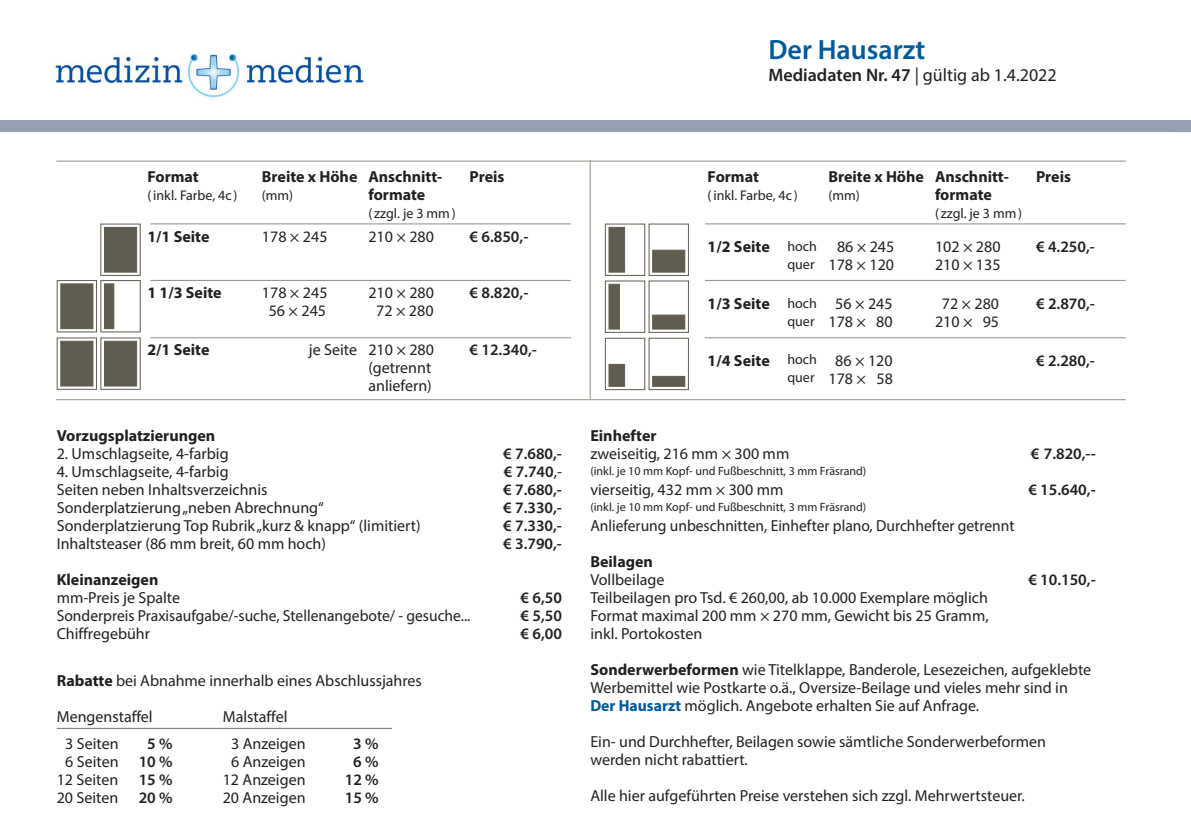
<style>
.page{position:relative;width:1191px;height:840px;background:#fff}
.page>*{position:absolute;margin:0;border:0;box-sizing:border-box;transform-origin:0 0}
.t1{font:600 28px "Myriad Pro";color:#005999}
.t2{font:18px "Myriad Pro";color:#231f20}
.t3{font:16px/18px "Myriad Pro";color:#231f20;text-align:center}
.t4{font:700 16px/18px "Myriad Pro";color:#231f20}
.t5{font:600 16px "Myriad Pro";color:#231f20}
.t6{font:14px "Myriad Pro";color:#231f20}
.t7{font:12px "Myriad Pro";color:#231f20}
.s1{font-weight:600}
.s2{font-weight:400;font-size:14px}
.s3{font-weight:400}
.s4{font-weight:700}
.s5{font-weight:700;color:#005999}
</style>
<div class="page">
<div style="left:0;top:120px;width:1191px;height:12px;background:#95a1b3"></div>
<hr style="left:57px;top:727px;width:335px;height:1px;background:#6c6d70">
<hr style="left:590px;top:160px;width:1px;height:239px;background:#928e84">
<hr style="left:56px;top:399px;width:1069px;height:1px;background:#928e84">
<hr style="left:56px;top:161px;width:1069px;height:1px;background:#928e84">
<div style="left:100px;top:223px;width:41px;height:53px;border:1px solid #605c4f"></div>
<div style="left:104px;top:227px;width:33px;height:45px;background:#605c4f"></div>
<div style="left:100px;top:280px;width:41px;height:52px;border:1px solid #605c4f"></div>
<div style="left:104px;top:283px;width:10px;height:46px;background:#605c4f"></div>
<div style="left:648px;top:223px;width:41px;height:53px;border:1px solid #605c4f"></div>
<div style="left:648px;top:337px;width:41px;height:53px;border:1px solid #605c4f"></div>
<div style="left:652px;top:249px;width:33px;height:23px;background:#605c4f;border:1px solid #605c4f"></div>
<div style="left:652px;top:376px;width:33px;height:10px;background:#605c4f"></div>
<div style="left:652px;top:314px;width:33px;height:15px;background:#605c4f;border:1px solid #605c4f"></div>
<div style="left:57px;top:280px;width:40px;height:52px;border:1px solid #605c4f"></div>
<div style="left:60px;top:283px;width:33px;height:46px;background:#605c4f;border:1px solid #605c4f"></div>
<div style="left:605px;top:223px;width:40px;height:53px;border:1px solid #605c4f"></div>
<div style="left:605px;top:337px;width:40px;height:53px;border:1px solid #605c4f"></div>
<div style="left:605px;top:280px;width:40px;height:52px;border:1px solid #605c4f"></div>
<div style="left:608px;top:227px;width:17px;height:45px;background:#605c4f;border:1px solid #605c4f"></div>
<div style="left:608px;top:364px;width:17px;height:22px;background:#605c4f;border:1px solid #605c4f"></div>
<div style="left:608px;top:284px;width:12px;height:45px;background:#605c4f;border:1px solid #605c4f"></div>
<div style="left:57px;top:337px;width:40px;height:52px;border:1px solid #605c4f"></div>
<div style="left:60px;top:340px;width:33px;height:46px;background:#605c4f;border:1px solid #605c4f"></div>
<hr style="left:150px;top:223px;width:421px;height:1px;background:#928e84">
<hr style="left:705px;top:223px;width:420px;height:1px;background:#928e84">
<hr style="left:150px;top:280px;width:421px;height:1px;background:#928e84">
<hr style="left:705px;top:280px;width:420px;height:1px;background:#928e84">
<hr style="left:150px;top:337px;width:421px;height:1px;background:#928e84">
<hr style="left:705px;top:337px;width:420px;height:1px;background:#928e84">
<img style="left:55px;top:54px;width:309px;height:44px">
<div style="left:104px;top:340px;width:33px;height:46px;background:#605c4f;border:1px solid #605c4f"></div>
<h1 class="t1" style="left:768px;top:32px;width:158px">Der Hausarzt</h1>
<p class="t2" style="left:768px;top:64px;width:290px"><span class="s1">Mediadaten Nr. 47</span> | gültig ab 1.4.2022</p>
<p class="t4" style="left:147px;top:167px;width:53px">Format</p>
<p class="t6" style="left:147px;top:187px;width:92px">(inkl. Farbe, 4c )</p>
<p class="t4" style="left:262px;top:167px;width:97px">Breite x Höhe</p>
<p class="t6" style="left:262px;top:187px;width:33px">(mm)</p>
<p class="t4" style="left:368px;top:167px;width:75px">Anschnitt&shy;formate</p>
<p class="t6" style="left:368px;top:205px;width:89px">( zzgl. je 3 mm)</p>
<p class="t4" style="left:469px;top:167px;width:36px">Preis</p>
<p class="t4" style="left:707px;top:167px;width:53px">Format</p>
<p class="t6" style="left:707px;top:187px;width:92px">(inkl. Farbe, 4c )</p>
<p class="t4" style="left:828px;top:167px;width:97px">Breite x Höhe</p>
<p class="t6" style="left:828px;top:187px;width:33px">(mm)</p>
<p class="t4" style="left:935px;top:167px;width:75px">Anschnitt&shy;formate</p>
<p class="t6" style="left:935px;top:205px;width:89px">( zzgl. je 3 mm)</p>
<p class="t4" style="left:1036px;top:167px;width:36px">Preis</p>
<p class="t4" style="left:147px;top:226px;width:64px">1/1 Seite</p>
<p class="t3" style="left:262px;top:227px;width:67px">178 × 245</p>
<p class="t3" style="left:368px;top:227px;width:67px">210 × 280</p>
<p class="t5" style="left:469px;top:226px;width:60px">€ 6.850,-</p>
<p class="t4" style="left:707px;top:237px;width:111px">1/2 Seite <span class="s2">hoch</span></p>
<p class="t6" style="left:787px;top:255px;width:29px">quer</p>
<p class="t3" style="left:828px;top:237px;width:67px">86 × 245<br>178 × 120</p>
<p class="t3" style="left:935px;top:237px;width:67px;text-align:left">102 × 280<br>210 × 135</p>
<p class="t5" style="left:1036px;top:236px;width:60px">€ 4.250,-</p>
<p class="t4" style="left:147px;top:283px;width:76px">1 1/3 Seite</p>
<p class="t3" style="left:262px;top:283px;width:67px">178 × 245<br>56 × 245</p>
<p class="t3" style="left:368px;top:283px;width:67px">210 × 280<br>72 × 280</p>
<p class="t5" style="left:469px;top:282px;width:60px">€ 8.820,-</p>
<p class="t4" style="left:147px;top:340px;width:64px">2/1 Seite</p>
<p class="t3" style="left:368px;top:340px;width:67px;text-align:left;text-indent:-60px">je Seite 210 × 280 (getrennt anliefern)</p>
<p class="t5" style="left:469px;top:339px;width:69px">€ 12.340,-</p>
<p class="t4" style="left:707px;top:294px;width:111px">1/3 Seite <span class="s2">hoch</span></p>
<p class="t6" style="left:787px;top:312px;width:29px">quer</p>
<p class="t4" style="left:707px;top:350px;width:111px">1/4 Seite <span class="s2">hoch</span></p>
<p class="t6" style="left:787px;top:369px;width:29px">quer</p>
<p class="t3" style="left:828px;top:294px;width:66px">56 × 245<br>178 × 80</p>
<p class="t3" style="left:935px;top:294px;width:66px">72 × 280<br>210 × 95</p>
<p class="t5" style="left:1036px;top:293px;width:60px">€ 2.870,-</p>
<p class="t3" style="left:828px;top:351px;width:66px">86 × 120<br>178 × 58</p>
<p class="t5" style="left:1036px;top:350px;width:60px">€ 2.280,-</p>
<p class="t4" style="left:57px;top:425px;width:160px">Vorzugsplatzierungen</p>
<p class="t3" style="left:57px;top:444px;width:173px">2. Umschlagseite, 4-farbig</p>
<p class="t5" style="left:503px;top:443px;width:60px">€ 7.680,-</p>
<p class="t3" style="left:57px;top:462px;width:173px">4. Umschlagseite, 4-farbig</p>
<p class="t5" style="left:504px;top:461px;width:60px">€ 7.740<span class="s3">,-</span></p>
<p class="t3" style="left:57px;top:480px;width:212px">Seiten neben Inhaltsverzeichnis</p>
<p class="t5" style="left:503px;top:479px;width:60px">€ 7.680,-</p>
<p class="t3" style="left:57px;top:498px;width:269px">Sonderplatzierung „neben Abrechnung“</p>
<p class="t5" style="left:503px;top:497px;width:60px">€ 7.330,-</p>
<p class="t3" style="left:57px;top:516px;width:365px">Sonderplatzierung Top Rubrik „kurz &amp; knapp“ (limitiert)</p>
<p class="t5" style="left:503px;top:515px;width:60px">€ 7.330,-</p>
<p class="t3" style="left:57px;top:534px;width:271px">Inhaltsteaser (86 mm breit, 60 mm hoch)</p>
<p class="t5" style="left:503px;top:533px;width:60px">€ 3.790,-</p>
<p class="t4" style="left:57px;top:569px;width:103px">Kleinanzeigen</p>
<p class="t3" style="left:57px;top:588px;width:125px">mm-Preis je Spalte</p>
<p class="t5" style="left:520px;top:587px;width:43px">€ 6,50</p>
<p class="t3" style="left:57px;top:606px;width:415px">Sonderpreis Praxisaufgabe/-suche, Stellenangebote/ - gesuche...</p>
<p class="t5" style="left:520px;top:605px;width:43px">€ 5,50</p>
<p class="t3" style="left:57px;top:624px;width:95px">Chiffregebühr</p>
<p class="t5" style="left:520px;top:623px;width:43px">€ 6,00</p>
<p class="t3" style="left:57px;top:671px;width:367px"><span class="s4">Rabatte</span> bei Abnahme innerhalb eines Abschlussjahres</p>
<p class="t3" style="left:57px;top:707px;width:97px">Mengenstaffel</p>
<p class="t3" style="left:223px;top:707px;width:66px">Malstaffel</p>
<p class="t3" style="left:65px;top:734px;width:55px">3 Seiten</p>
<p class="t5" style="left:147px;top:733px;width:27px">5 %</p>
<p class="t3" style="left:231px;top:734px;width:76px">3 Anzeigen</p>
<p class="t5" style="left:353px;top:733px;width:27px">3 %</p>
<p class="t3" style="left:65px;top:752px;width:55px">6 Seiten</p>
<p class="t5" style="left:139px;top:751px;width:35px">10 %</p>
<p class="t3" style="left:231px;top:752px;width:76px">6 Anzeigen</p>
<p class="t5" style="left:353px;top:751px;width:27px">6 %</p>
<p class="t3" style="left:57px;top:770px;width:63px">12 Seiten</p>
<p class="t5" style="left:139px;top:769px;width:35px">15 %</p>
<p class="t3" style="left:223px;top:770px;width:84px">12 Anzeigen</p>
<p class="t5" style="left:345px;top:769px;width:35px">12 %</p>
<p class="t3" style="left:57px;top:788px;width:63px">20 Seiten</p>
<p class="t5" style="left:139px;top:787px;width:35px">20 %</p>
<p class="t3" style="left:223px;top:788px;width:84px">20 Anzeigen</p>
<p class="t5" style="left:345px;top:787px;width:35px">15 %</p>
<p class="t4" style="left:590px;top:425px;width:68px">Einhefter</p>
<p class="t3" style="left:590px;top:444px;width:200px">zweiseitig, 216 mm × 300 mm</p>
<p class="t5" style="left:1031px;top:443px;width:66px">€ 7.820,--</p>
<p class="t7" style="left:590px;top:463px;width:277px">(inkl. je 10 mm Kopf- und Fußbeschnitt, 3 mm Fräsrand)</p>
<p class="t3" style="left:590px;top:480px;width:194px">vierseitig, 432 mm × 300 mm</p>
<p class="t5" style="left:1028px;top:479px;width:69px">€ 15.640,-</p>
<p class="t7" style="left:590px;top:499px;width:277px">(inkl. je 10 mm Kopf- und Fußbeschnitt, 3 mm Fräsrand)</p>
<p class="t3" style="left:590px;top:516px;width:425px">Anlieferung unbeschnitten, Einhefter plano, Durchhefter getrennt</p>
<p class="t4" style="left:590px;top:551px;width:64px">Beilagen</p>
<p class="t3" style="left:590px;top:570px;width:76px">Vollbeilage</p>
<p class="t5" style="left:1028px;top:569px;width:69px">€ 10.150,-</p>
<p class="t3" style="left:590px;top:588px;width:400px;text-align:justify">Teilbeilagen pro Tsd. € 260,00, ab 10.000 Exemplare möglich Format maximal 200 mm × 270 mm, Gewicht bis 25 Gramm, inkl. Portokosten</p>
<p class="t3" style="left:590px;top:660px;width:502px;text-align:left"><span class="s4">Sonderwerbeformen</span> wie Titelklappe, Banderole, Lesezeichen, aufgeklebte<br>Werbemittel wie Postkarte o.ä., Oversize-Beilage und vieles mehr sind in<br><span class="s5">Der Hausarzt</span> möglich. Angebote erhalten Sie auf Anfrage.</p>
<p class="t3" style="left:590px;top:732px;width:457px;text-align:left">Ein- und Durchhefter, Beilagen sowie sämtliche Sonderwerbeformen werden nicht rabattiert.</p>
<p class="t3" style="left:590px;top:786px;width:436px">Alle hier aufgeführten Preise verstehen sich zzgl. Mehrwertsteuer.</p>
</div>
